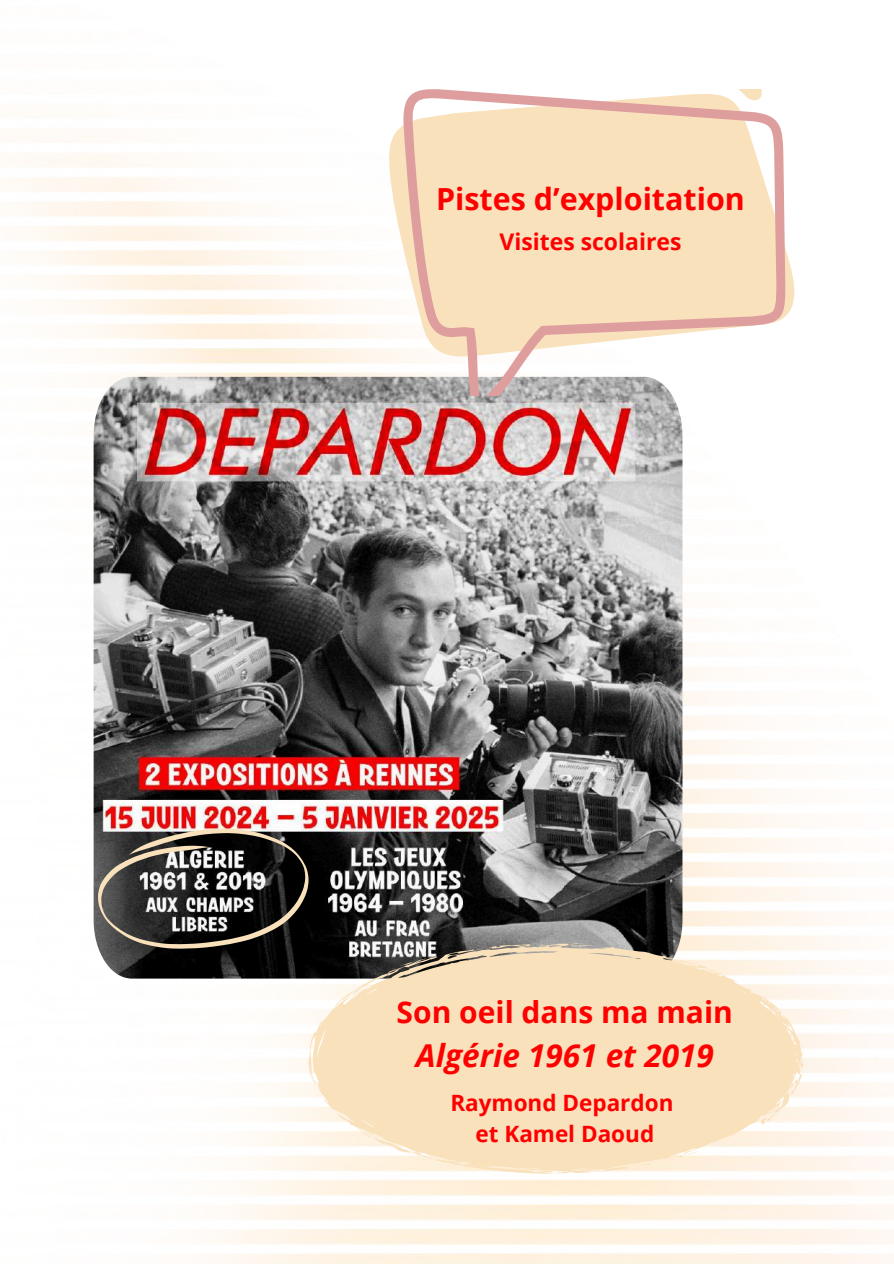
<style>
.page{position:relative;width:894px;height:1264px;background:#fff}
.page>*{position:absolute;margin:0;border:0;box-sizing:border-box;transform-origin:0 0}
.t1{font:italic 700 31.5px "Open Sans";color:#f00}
.t2{font:700 30.45px "Open Sans";color:#f00}
.t3{font:700 30px "Open Sans";color:#f00}
.t4{font:700 22.95px "Open Sans";color:#f00}
.t5{font:700 22.5px/31.2px "Open Sans";color:#f00;text-align:center}
</style>
<div class="page">
<img style="left:1px;top:137px;width:892px;height:1126px">
<img style="left:94px;top:377px;width:588px;height:601px">
<svg style="left:98px;top:828px;width:210px;height:120px"></svg>
<svg style="left:308px;top:942px;width:495px;height:231px;fill:#f9e1bc"></svg>
<svg style="left:388px;top:126px;width:416px;height:236px"></svg>
<svg style="left:402px;top:89px;width:383px;height:306px;fill:#f9e1bc"></svg>
<h2 class="t2" style="left:436px;top:177px;width:310px">Pistes d’exploitation</h2>
<p class="t4" style="left:499px;top:226px;width:183px">Visites scolaires</p>
<h3 class="t3" style="left:396px;top:991px;width:338px">Son oeil dans ma main</h3>
<h1 class="t1" style="left:416px;top:1033px;width:299px">Algérie 1961 et 2019</h1>
<p class="t5" style="left:450px;top:1086px;width:224px">Raymond Depardon et Kamel Daoud</p>
</div>
